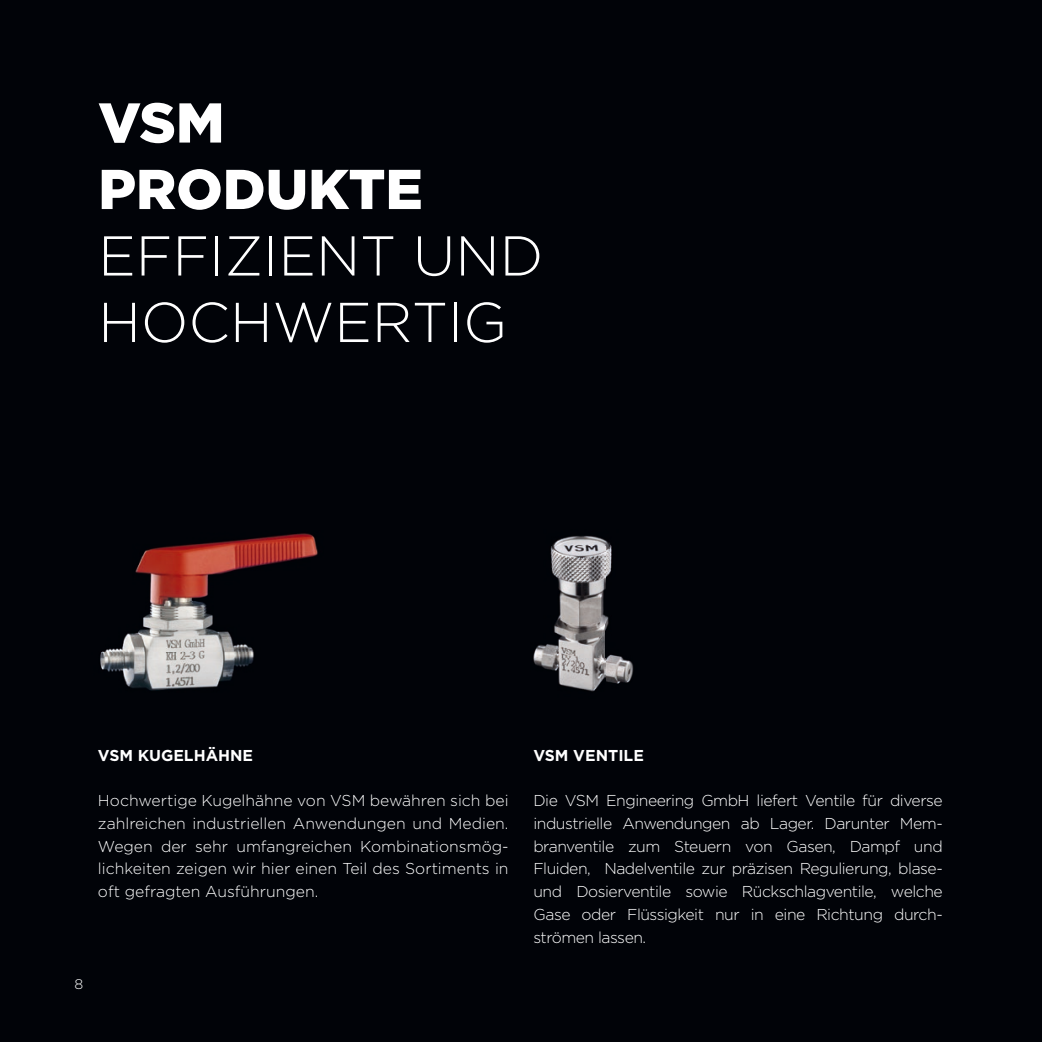
<style>
.page{position:relative;width:1042px;height:1042px;background:#010308}
.page>*{position:absolute;margin:0;border:0;box-sizing:border-box;transform-origin:0 0}
.t1{font:300 56px/66.5px "Gotham";color:#fff}
.t2{font:900 56px/66.5px "Gotham";color:#fff}
.t3{font:300 15.75px/22.8px "Gotham";letter-spacing:-.03em;color:#fff;text-align:justify}
.t4{font:700 15.75px "Gotham";color:#fff}
.t5{font:300 14px "Gotham";color:#fff}
</style>
<div class="page">
<img style="left:533px;top:536px;width:101px;height:156px">
<img style="left:100px;top:533px;width:218px;height:158px">
<h1 class="t2" style="left:98px;top:89px;width:326px">VSM<br>PRODUKTE</h1>
<h1 class="t1" style="left:98px;top:221px;width:447px">EFFIZIENT UND<br>HOCHWERTIG</h1>
<p class="t4" style="left:98px;top:745px;width:157px">VSM KUGELHÄHNE</p>
<p class="t3" style="left:98px;top:789px;width:412px">Hochwertige Kugelhähne von VSM bewähren sich bei zahlreichen industriellen Anwendungen und Medien.<br>Wegen der sehr umfangreichen Kombinationsmög&shy;lichkeiten zeigen wir hier einen Teil des Sortiments in oft gefragten Ausführungen.</p>
<p class="t5" style="left:74px;top:975px;width:10px">8</p>
<p class="t4" style="left:533px;top:745px;width:112px">VSM VENTILE</p>
<p class="t3" style="left:533px;top:789px;width:411px">Die VSM Engineering GmbH liefert Ventile für diverse industrielle Anwendungen ab Lager. Darunter Mem&shy;branventile zum Steuern von Gasen, Dampf und Fluiden, Nadelventile zur präzisen Regulierung, blase&shy;und Dosierventile sowie Rückschlagventile, welche Gase oder Flüssigkeit nur in eine Richtung durch&shy;strömen lassen.</p>
</div>
